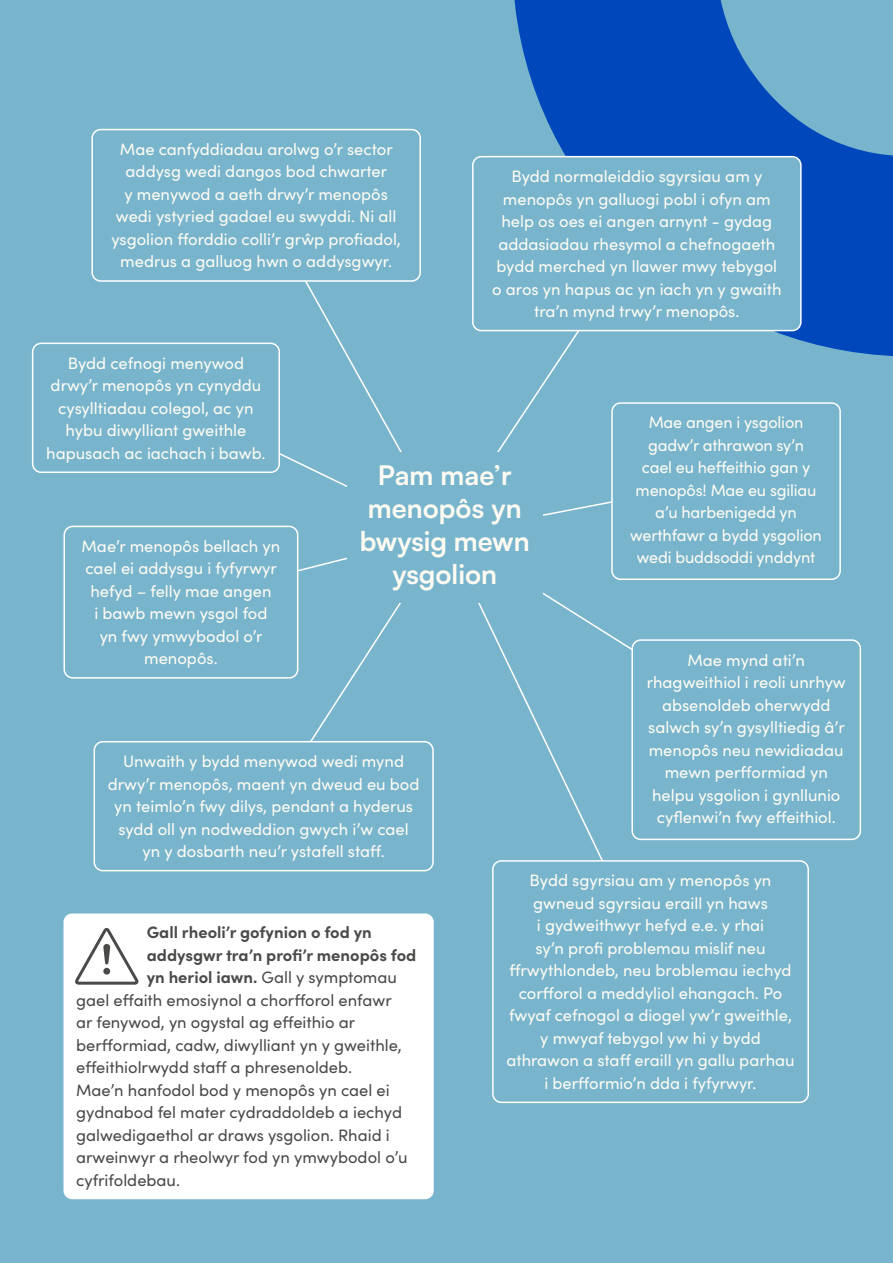
<style>
.page{position:relative;width:893px;height:1263px;background:#78b5cd}
.page>*{position:absolute;margin:0;border:0;box-sizing:border-box;transform-origin:0 0}
.t1{font:700 27px/33px "Satoshi";color:#fefbf2;text-align:center}
.t2{font:16.5px/22.5px "Sofia Pro";color:#fefbf2;text-align:center}
.t3{font:16.5px "Sofia Pro";color:#4a4a49}
.t4{font:700 16.5px "Sofia Pro";color:#4a4a49}
.s1{font-weight:700}
</style>
<div class="page">
<svg style="left:472px;top:0;width:421px;height:356px;fill:#0047bb"></svg>
<div style="left:64px;top:913px;width:370px;height:286px;background:#fff;border-radius:9px"></div>
<svg style="left:75px;top:928px;width:64px;height:57px"></svg>
<svg style="left:247px;top:282px;width:121px;height:109px"></svg>
<svg style="left:472px;top:325px;width:167px;height:127px"></svg>
<svg style="left:152px;top:391px;width:250px;height:135px"></svg>
<svg style="left:267px;top:478px;width:344px;height:263px"></svg>
<svg style="left:446px;top:531px;width:308px;height:329px"></svg>
<div style="left:94px;top:741px;width:340px;height:130px;border:2px solid #fff;border-radius:9px"></div>
<div style="left:632px;top:640px;width:228px;height:199px;background:#78b5cd;border-radius:9px"></div>
<div style="left:631px;top:639px;width:230px;height:201px;border:2px solid #fff;border-radius:9px"></div>
<div style="left:91px;top:129px;width:330px;height:153px;border:2px solid #fff;border-radius:9px"></div>
<div style="left:33px;top:343px;width:246px;height:129px;background:#78b5cd;border-radius:9px"></div>
<div style="left:32px;top:343px;width:248px;height:130px;border:2px solid #fff;border-radius:9px"></div>
<div style="left:64px;top:526px;width:234px;height:152px;background:#78b5cd;border-radius:9px"></div>
<div style="left:64px;top:526px;width:234px;height:153px;border:2px solid #fff;border-radius:9px"></div>
<div style="left:473px;top:157px;width:328px;height:174px;background:#78b5cd;border-radius:9px"></div>
<div style="left:472px;top:156px;width:330px;height:175px;border:2px solid #fff;border-radius:9px"></div>
<div style="left:492px;top:860px;width:317px;height:243px;border:2px solid #fff;border-radius:9px"></div>
<div style="left:612px;top:403px;width:228px;height:176px;background:#78b5cd;border-radius:9px"></div>
<div style="left:611px;top:402px;width:230px;height:178px;border:2px solid #fff;border-radius:9px"></div>
<div style="left:347px;top:452px;width:195px;height:151px;background:#78b5cd"></div>
<p class="t2" style="left:111px;top:137px;width:291px">Mae canfyddiadau arolwg o’r sector addysg wedi dangos bod chwarter<br>y menywod a aeth drwy’r menopôs wedi ystyried gadael eu swyddi. Ni all ysgolion fforddio colli’r grŵp profiadol, medrus a galluog hwn o addysgwyr.</p>
<p class="t2" style="left:492px;top:164px;width:291px">Bydd normaleiddio sgyrsiau am y menopôs yn galluogi pobl i ofyn am help os oes ei angen arnynt - gydag addasiadau rhesymol a chefnogaeth bydd merched yn llawer mwy tebygol o aros yn hapus ac yn iach yn y gwaith tra’n mynd trwy’r menopôs.</p>
<p class="t2" style="left:46px;top:351px;width:221px">Bydd cefnogi menywod drwy’r menopôs yn cynyddu cysylltiadau colegol, ac yn hybu diwylliant gweithle hapusach ac iachach i bawb.</p>
<p class="t2" style="left:82px;top:534px;width:200px">Mae’r menopôs bellach yn cael ei addysgu i fyfyrwyr hefyd – felly mae angen<br>i bawb mewn ysgol fod<br>yn fwy ymwybodol o’r menopôs.</p>
<p class="t1" style="left:360px;top:457px;width:171px">Pam mae’r menopôs yn bwysig mewn ysgolion</p>
<p class="t2" style="left:108px;top:749px;width:313px">Unwaith y bydd menywod wedi mynd drwy’r menopôs, maent yn dweud eu bod yn teimlo’n fwy dilys, pendant a hyderus sydd oll yn nodweddion gwych i’w cael yn y dosbarth neu’r ystafell staff.</p>
<p class="t2" style="left:630px;top:410px;width:193px">Mae angen i ysgolion gadw’r athrawon sy’n<br>cael eu heffeithio gan y menopôs! Mae eu sgiliau a’u harbenigedd yn werthfawr a bydd ysgolion wedi buddsoddi ynddynt</p>
<p class="t2" style="left:647px;top:647px;width:201px">Mae mynd ati’n rhagweithiol i reoli unrhyw absenoldeb oherwydd salwch sy’n gysylltiedig â’r menopôs neu newidiadau mewn perfformiad yn helpu ysgolion i gynllunio cyflenwi’n fwy effeithiol.</p>
<p class="t4" style="left:147px;top:920px;width:226px">Gall rheoli’r gofynion o fod yn</p>
<p class="t4" style="left:147px;top:942px;width:271px">addysgwr tra’n profi’r menopôs fod</p>
<p class="t3" style="left:147px;top:965px;width:252px"><span class="s1">yn heriol iawn.</span> Gall y symptomau</p>
<p class="t3" style="left:76px;top:988px;width:317px">gael effaith emosiynol a chorfforol enfawr</p>
<p class="t3" style="left:76px;top:1010px;width:281px">ar fenywod, yn ogystal ag effeithio ar</p>
<p class="t3" style="left:76px;top:1033px;width:327px">berfformiad, cadw, diwylliant yn y gweithle,</p>
<p class="t3" style="left:76px;top:1055px;width:277px">effeithiolrwydd staff a phresenoldeb.</p>
<p class="t3" style="left:76px;top:1078px;width:315px">Mae’n hanfodol bod y menopôs yn cael ei</p>
<p class="t3" style="left:76px;top:1100px;width:327px">gydnabod fel mater cydraddoldeb a iechyd</p>
<p class="t3" style="left:76px;top:1123px;width:315px">galwedigaethol ar draws ysgolion. Rhaid i</p>
<p class="t3" style="left:76px;top:1145px;width:333px">arweinwyr a rheolwyr fod yn ymwybodol o’u</p>
<p class="t3" style="left:76px;top:1168px;width:105px">cyfrifoldebau.</p>
<p class="t2" style="left:506px;top:868px;width:290px">Bydd sgyrsiau am y menopôs yn gwneud sgyrsiau eraill yn haws<br>i gydweithwyr hefyd e.e. y rhai<br>sy’n profi problemau mislif neu ffrwythlondeb, neu broblemau iechyd corfforol a meddyliol ehangach. Po fwyaf cefnogol a diogel yw’r gweithle, y mwyaf tebygol yw hi y bydd athrawon a staff eraill yn gallu parhau i berfformio’n dda i fyfyrwyr.</p>
</div>
